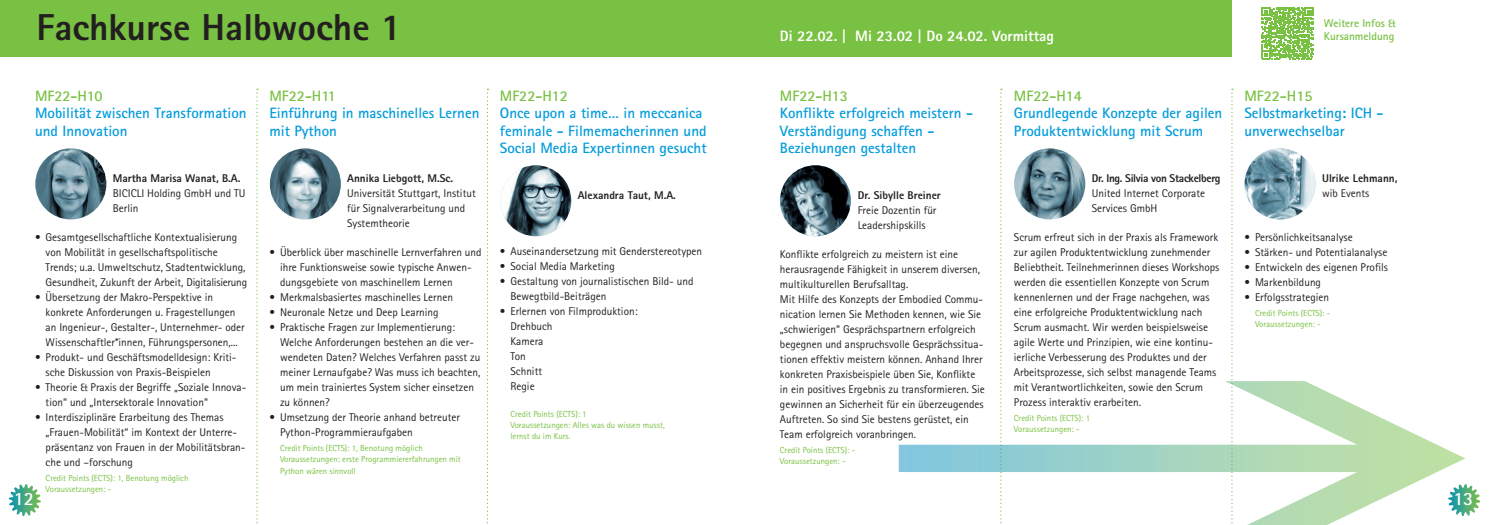
<style>
.page{position:relative;width:1489px;height:525px;background:#fff}
.page>*{position:absolute;margin:0;border:0;box-sizing:border-box;transform-origin:0 0}
.t1{font:800 37.5px "Rotis Sans Serif";color:#231f20}
.t2{font:700 18.75px "Rotis Sans Serif";color:#fff}
.t3{font:700 15px/17.5px "Rotis Sans Serif";color:#069ddc}
.t4{font:700 15px "Rotis Sans Serif";color:#79c142}
.t5{font:800 15px "Rotis Sans Serif";color:#fff}
.t6{font:11.25px/15px "Rotis Sans Serif";color:#231f20}
.t7{font:800 11.25px "Rotis Sans Serif";color:#231f20}
.t8{font:800 11.25px "Rotis Sans Serif";letter-spacing:-.03em;color:#231f20}
.t9{font:700 11.25px/12.5px "Rotis Sans Serif";color:#79c142}
.t10{font:8.75px/11.2px "Rotis Sans Serif";color:#79c142}
</style>
<div class="page">
<svg style="left:256px;top:89px;width:2px;height:435px"></svg>
<svg style="left:487px;top:89px;width:1px;height:435px"></svg>
<svg style="left:1000px;top:89px;width:1px;height:292px"></svg>
<svg style="left:1231px;top:89px;width:1px;height:291px"></svg>
<svg style="left:9px;top:484px;width:32px;height:32px"></svg>
<svg style="left:1465px;top:484px;width:14px;height:32px"></svg>
<svg style="left:898px;top:381px;width:567px;height:143px"></svg>
<div style="left:0;top:0;width:1231px;height:57px;background:#79c142"></div>
<svg style="left:35px;top:148px;width:71px;height:71px;background:#60808e"></svg>
<svg style="left:270px;top:148px;width:71px;height:71px;background:#6c8792"></svg>
<svg style="left:500px;top:165px;width:71px;height:71px;background:#72858e"></svg>
<svg style="left:780px;top:165px;width:70px;height:71px;background:#3d4f57"></svg>
<svg style="left:1013px;top:148px;width:71px;height:71px;background:#6a8996"></svg>
<svg style="left:1244px;top:148px;width:71px;height:71px;background:#83a5b2"></svg>
<svg style="left:1261px;top:7px;width:52px;height:52px"></svg>
<h1 class="t1" style="left:36px;top:3px;width:367px">Fachkurse Halbwoche 1</h1>
<h3 class="t4" style="left:35px;top:86px;width:69px">MF22-H10</h3>
<h3 class="t3" style="left:35px;top:104px;width:213px">Mobilität zwischen Transformation und Innovation</h3>
<h3 class="t4" style="left:269px;top:86px;width:68px">MF22-H11</h3>
<h3 class="t3" style="left:269px;top:104px;width:211px">Einführung in maschinelles Lernen mit Python</h3>
<h3 class="t4" style="left:500px;top:86px;width:70px">MF22-H12</h3>
<h3 class="t3" style="left:500px;top:104px;width:208px">Once upon a time… in meccanica feminale - Filmemacherinnen und<br>Social Media Expertinnen gesucht</h3>
<h3 class="t5" style="left:780px;top:26px;width:275px">Di 22.02. | Mi 23.02 | Do 24.02. Vormittag</h3>
<p class="t9" style="left:1323px;top:17px;width:73px">Weitere Infos &amp;<br>Kursanmeldung</p>
<h3 class="t4" style="left:780px;top:86px;width:70px">MF22-H13</h3>
<h3 class="t3" style="left:780px;top:104px;width:195px">Konflikte erfolgreich meistern -<br>Verständigung schaffen -<br>Beziehungen gestalten</h3>
<h3 class="t4" style="left:1013px;top:86px;width:70px">MF22-H14</h3>
<h3 class="t3" style="left:1013px;top:104px;width:210px">Grundlegende Konzepte der agilen<br>Produktentwicklung mit Scrum</h3>
<h3 class="t4" style="left:1244px;top:86px;width:70px">MF22-H15</h3>
<h3 class="t3" style="left:1244px;top:104px;width:141px">Selbstmarketing: ICH - unverwechselbar</h3>
<p class="t8" style="left:1091px;top:171px;width:130px">Dr. Ing. Silvia von Stackelberg</p>
<p class="t6" style="left:1091px;top:186px;width:115px">United Internet Corporate<br>Services GmbH</p>
<p class="t7" style="left:347px;top:171px;width:108px">Annika Liebgott, M.Sc.</p>
<p class="t6" style="left:347px;top:186px;width:130px">Universität Stuttgart, Institut für Signalverarbeitung und<br>Systemtheorie</p>
<p class="t7" style="left:1321px;top:171px;width:77px">Ulrike Lehmann,</p>
<p class="t7" style="left:113px;top:171px;width:129px">Martha Marisa Wanat, B.A.</p>
<p class="t6" style="left:113px;top:186px;width:134px">BICICLI Holding GmbH und TU<br>Berlin</p>
<p class="t7" style="left:857px;top:188px;width:85px">Dr. Sibylle Breiner</p>
<p class="t6" style="left:1321px;top:186px;width:49px">wib Events</p>
<p class="t6" style="left:857px;top:202px;width:80px">Freie Dozentin für<br>Leadershipskills</p>
<p class="t7" style="left:577px;top:188px;width:100px">Alexandra Taut, M.A.</p>
<p class="t6" style="left:46px;top:229px;width:203px;text-indent:-11px">• Gesamtgesellschaftliche Kontextualisierung von Mobilität in gesellschaftspolitische Trends; u.a. Umweltschutz, Stadtentwicklung, Gesundheit, Zukunft der Arbeit, Digitalisierung</p>
<p class="t6" style="left:46px;top:289px;width:201px;text-indent:-11px">• Übersetzung der Makro-Perspektive in konkrete Anforderungen u. Fragestellungen an Ingenieur-, Gestalter-, Unternehmer- oder Wissenschaftler*innen, Führungspersonen,...</p>
<p class="t6" style="left:46px;top:349px;width:192px;text-indent:-11px">• Produkt- und Geschäftsmodelldesign: Kriti&shy;sche Diskussion von Praxis-Beispielen</p>
<p class="t6" style="left:46px;top:379px;width:202px;text-indent:-11px">• Theorie &amp; Praxis der Begriffe „Soziale Innova&shy;tion“ und „Intersektorale Innovation“</p>
<p class="t6" style="left:46px;top:409px;width:201px;text-indent:-11px">• Interdisziplinäre Erarbeitung des Themas „Frauen-Mobilität“ im Kontext der Unterre&shy;präsentanz von Frauen in der Mobilitätsbran&shy;che und –forschung</p>
<p class="t10" style="left:46px;top:472px;width:144px">Credit Points (ECTS): 1, Benotung möglich<br>Voraussetzungen: -</p>
<p class="t6" style="left:1013px;top:229px;width:207px">Scrum erfreut sich in der Praxis als Framework zur agilen Produktentwicklung zunehmender Beliebtheit. Teilnehmerinnen dieses Workshops werden die essentiellen Konzepte von Scrum kennenlernen und der Frage nachgehen, was eine erfolgreiche Produktentwicklung nach Scrum ausmacht. Wir werden beispielsweise agile Werte und Prinzipien, wie eine kontinu&shy;ierliche Verbesserung des Produktes und der Arbeitsprozesse, sich selbst managende Teams mit Verantwortlichkeiten, sowie den Scrum Prozess interaktiv erarbeiten.</p>
<p class="t10" style="left:1013px;top:412px;width:78px">Credit Points (ECTS): 1<br>Voraussetzungen: -</p>
<p class="t6" style="left:1244px;top:229px;width:110px">• Persönlichkeitsanalyse</p>
<p class="t6" style="left:1244px;top:244px;width:144px">• Stärken- und Potentialanalyse</p>
<p class="t6" style="left:1244px;top:259px;width:145px">• Entwickeln des eigenen Profils</p>
<p class="t6" style="left:1244px;top:274px;width:78px">• Markenbildung</p>
<p class="t6" style="left:1244px;top:289px;width:86px">• Erfolgsstrategien</p>
<p class="t10" style="left:1254px;top:307px;width:77px">Credit Points (ECTS): -<br>Voraussetzungen: -</p>
<p class="t6" style="left:280px;top:244px;width:203px;text-indent:-11px">• Überblick über maschinelle Lernverfahren und ihre Funktionsweise sowie typische Anwen&shy;dungsgebiete von maschinellem Lernen</p>
<p class="t6" style="left:269px;top:289px;width:185px">• Merkmalsbasiertes maschinelles Lernen</p>
<p class="t6" style="left:269px;top:304px;width:171px">• Neuronale Netze und Deep Learning</p>
<p class="t6" style="left:280px;top:319px;width:202px;text-indent:-11px">• Praktische Fragen zur Implementierung:<br>Welche Anforderungen bestehen an die ver&shy;wendeten Daten? Welches Verfahren passt zu meiner Lernaufgabe? Was muss ich beachten, um mein trainiertes System sicher einsetzen zu können?</p>
<p class="t6" style="left:280px;top:409px;width:181px;text-indent:-11px">• Umsetzung der Theorie anhand betreuter<br>Python-Programmieraufgaben</p>
<p class="t10" style="left:280px;top:442px;width:182px">Credit Points (ECTS): 1, Benotung möglich<br>Voraussetzungen: erste Programmiererfahrungen mit<br>Python wären sinnvoll</p>
<p class="t6" style="left:500px;top:243px;width:204px">• Auseinandersetzung mit Genderstereotypen</p>
<p class="t6" style="left:500px;top:258px;width:116px">• Social Media Marketing</p>
<p class="t6" style="left:510px;top:273px;width:184px;text-indent:-11px">• Gestaltung von journalistischen Bild- und<br>Bewegtbild-Beiträgen</p>
<p class="t6" style="left:510px;top:303px;width:129px;text-indent:-11px">• Erlernen von Filmproduktion:<br>Drehbuch<br>Kamera<br>Ton<br>Schnitt<br>Regie</p>
<p class="t10" style="left:510px;top:407px;width:156px">Credit Points (ECTS): 1<br>Voraussetzungen: Alles was du wissen musst, lernst du im Kurs.</p>
<p class="t6" style="left:780px;top:246px;width:206px">Konflikte erfolgreich zu meistern ist eine herausragende Fähigkeit in unserem diversen, multikulturellen Berufsalltag.<br>Mit Hilfe des Konzepts der Embodied Commu&shy;nication lernen Sie Methoden kennen, wie Sie „schwierigen“ Gesprächspartnern erfolgreich begegnen und anspruchsvolle Gesprächssitua&shy;tionen effektiv meistern können. Anhand Ihrer konkreten Praxisbeispiele üben Sie, Konflikte in ein positives Ergebnis zu transformieren. Sie gewinnen an Sicherheit für ein überzeugendes Auftreten. So sind Sie bestens gerüstet, ein Team erfolgreich voranbringen.</p>
<p class="t10" style="left:780px;top:444px;width:77px">Credit Points (ECTS): -<br>Voraussetzungen: -</p>
<h2 class="t2" style="left:14px;top:486px;width:21px">12</h2>
<h2 class="t2" style="left:1453px;top:486px;width:21px">13</h2>
</div>
